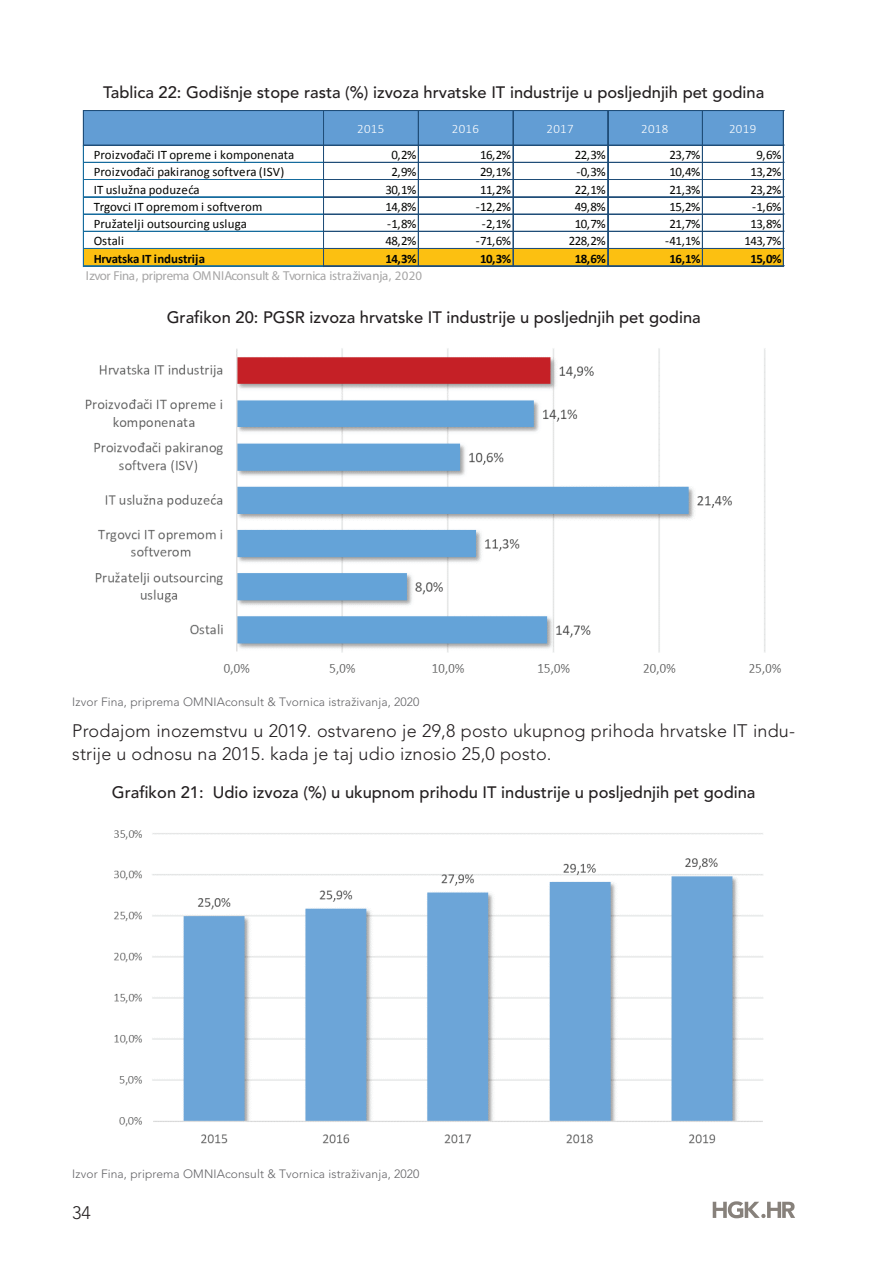
<style>
.page{position:relative;width:893px;height:1263px;background:#fff}
.page>*{position:absolute;margin:0;border:0;box-sizing:border-box;transform-origin:0 0}
.t1{font:300 18px/22.5px "Avenir LT Pro";letter-spacing:.01em;color:#231f20}
.t2{font:500 16.5px "Avenir LT Pro";color:#231f20}
.t3{font:12.9px "Calibri";letter-spacing:.005em;color:#040503}
.t4{font:12.9px "Myriad Pro";letter-spacing:-.02em;color:#a6a5a5}
.t5{font:700 12.9px "Calibri";letter-spacing:-.015em;color:#040503}
.t6{font:300 12.9px "Calibri";letter-spacing:.025em;color:#fff}
.t7{font:300 12px "Avenir LT Pro";letter-spacing:.01em;color:#636366}
</style>
<div class="page">
<svg style="left:713px;top:1201px;width:82px;height:17px"></svg>
<div style="left:84px;top:111px;width:700px;height:35px;background:#629dd4"></div>
<div style="left:84px;top:248px;width:700px;height:19px;background:#fcc011"></div>
<hr style="left:83px;top:111px;width:1px;height:35px;background:#1f4d78">
<hr style="left:84px;top:162px;width:240px;height:1px;background:#156b9d">
<hr style="left:84px;top:179px;width:240px;height:1px;background:#156b9d">
<hr style="left:84px;top:196px;width:240px;height:1px;background:#156b9d">
<hr style="left:84px;top:197px;width:240px;height:1px;background:#156b9d">
<hr style="left:84px;top:214px;width:240px;height:1px;background:#156b9d">
<hr style="left:84px;top:231px;width:240px;height:1px;background:#156b9d">
<hr style="left:84px;top:248px;width:240px;height:1px;background:#156b9d">
<hr style="left:84px;top:265px;width:240px;height:1px;background:#156b9d">
<hr style="left:84px;top:266px;width:240px;height:1px;background:#156b9d">
<hr style="left:83px;top:146px;width:1px;height:121px;background:#156b9d">
<hr style="left:323px;top:111px;width:1px;height:156px;background:#1f4d78">
<hr style="left:324px;top:111px;width:1px;height:156px;background:#1f4d78">
<hr style="left:418px;top:111px;width:1px;height:156px;background:#1f4d78">
<hr style="left:513px;top:111px;width:1px;height:156px;background:#1f4d78">
<hr style="left:607px;top:111px;width:1px;height:156px;background:#1f4d78">
<hr style="left:608px;top:111px;width:1px;height:156px;background:#1f4d78">
<hr style="left:702px;top:111px;width:1px;height:156px;background:#1f4d78">
<hr style="left:783px;top:111px;width:1px;height:156px;background:#1f4d78">
<hr style="left:84px;top:110px;width:700px;height:1px;background:#1f4d78">
<hr style="left:84px;top:111px;width:700px;height:1px;background:#1f4d78">
<hr style="left:84px;top:145px;width:700px;height:1px;background:#1f4d78">
<hr style="left:324px;top:162px;width:460px;height:1px;background:#1f4d78">
<hr style="left:324px;top:179px;width:460px;height:1px;background:#1f4d78">
<hr style="left:324px;top:196px;width:460px;height:1px;background:#1f4d78">
<hr style="left:324px;top:197px;width:460px;height:1px;background:#1f4d78">
<hr style="left:324px;top:214px;width:460px;height:1px;background:#1f4d78">
<hr style="left:324px;top:231px;width:460px;height:1px;background:#1f4d78">
<hr style="left:324px;top:248px;width:460px;height:1px;background:#1f4d78">
<hr style="left:324px;top:265px;width:460px;height:1px;background:#1f4d78">
<hr style="left:324px;top:266px;width:460px;height:1px;background:#1f4d78">
<img style="left:85px;top:348px;width:696px;height:327px">
<img style="left:114px;top:830px;width:649px;height:314px">
<p class="t2" style="left:103px;top:82px;width:663px">Tablica 22: Godišnje stope rasta (%) izvoza hrvatske IT industrije u posljednjih pet godina</p>
<p class="t6" style="left:357px;top:121px;width:29px">2015</p>
<p class="t6" style="left:452px;top:121px;width:29px">2016</p>
<p class="t6" style="left:546px;top:121px;width:29px">2017</p>
<p class="t6" style="left:641px;top:121px;width:29px">2018</p>
<p class="t6" style="left:729px;top:121px;width:29px">2019</p>
<p class="t3" style="left:94px;top:147px;width:202px">Proizvođači IT opreme i komponenata</p>
<p class="t3" style="left:392px;top:147px;width:26px">0,2%</p>
<p class="t3" style="left:480px;top:147px;width:32px">16,2%</p>
<p class="t3" style="left:575px;top:147px;width:32px">22,3%</p>
<p class="t3" style="left:670px;top:147px;width:32px">23,7%</p>
<p class="t3" style="left:756px;top:147px;width:26px">9,6%</p>
<p class="t3" style="left:94px;top:164px;width:192px">Proizvođači pakiranog softvera (ISV)</p>
<p class="t3" style="left:392px;top:164px;width:26px">2,9%</p>
<p class="t3" style="left:480px;top:164px;width:32px">29,1%</p>
<p class="t3" style="left:577px;top:164px;width:31px">-0,3%</p>
<p class="t3" style="left:670px;top:164px;width:32px">10,4%</p>
<p class="t3" style="left:750px;top:164px;width:32px">13,2%</p>
<p class="t3" style="left:94px;top:181px;width:108px">IT uslužna poduzeća</p>
<p class="t3" style="left:385px;top:181px;width:32px">30,1%</p>
<p class="t3" style="left:480px;top:181px;width:32px">11,2%</p>
<p class="t3" style="left:575px;top:181px;width:32px">22,1%</p>
<p class="t3" style="left:670px;top:181px;width:32px">21,3%</p>
<p class="t3" style="left:750px;top:181px;width:32px">23,2%</p>
<p class="t3" style="left:94px;top:198px;width:170px">Trgovci IT opremom i softverom</p>
<p class="t3" style="left:385px;top:198px;width:32px">14,8%</p>
<p class="t3" style="left:476px;top:198px;width:37px">-12,2%</p>
<p class="t3" style="left:575px;top:198px;width:32px">49,8%</p>
<p class="t3" style="left:670px;top:198px;width:32px">15,2%</p>
<p class="t3" style="left:752px;top:198px;width:31px">-1,6%</p>
<p class="t3" style="left:94px;top:216px;width:155px">Pružatelji outsourcing usluga</p>
<p class="t3" style="left:387px;top:216px;width:31px">-1,8%</p>
<p class="t3" style="left:482px;top:216px;width:31px">-2,1%</p>
<p class="t3" style="left:575px;top:216px;width:32px">10,7%</p>
<p class="t3" style="left:670px;top:216px;width:32px">21,7%</p>
<p class="t3" style="left:750px;top:216px;width:32px">13,8%</p>
<p class="t3" style="left:94px;top:233px;width:32px">Ostali</p>
<p class="t3" style="left:385px;top:233px;width:32px">48,2%</p>
<p class="t3" style="left:476px;top:233px;width:37px">-71,6%</p>
<p class="t3" style="left:569px;top:233px;width:38px">228,2%</p>
<p class="t3" style="left:665px;top:233px;width:37px">-41,1%</p>
<p class="t3" style="left:744px;top:233px;width:38px">143,7%</p>
<p class="t5" style="left:94px;top:250px;width:113px">Hrvatska IT industrija</p>
<p class="t5" style="left:385px;top:250px;width:32px">14,3%</p>
<p class="t5" style="left:480px;top:250px;width:32px">10,3%</p>
<p class="t5" style="left:575px;top:250px;width:32px">18,6%</p>
<p class="t5" style="left:670px;top:250px;width:32px">16,1%</p>
<p class="t5" style="left:750px;top:250px;width:32px">15,0%</p>
<p class="t4" style="left:86px;top:267px;width:338px">Izvor Fina, priprema OMNIAconsult &amp; Tvornica istraživanja, 2020</p>
<p class="t2" style="left:167px;top:307px;width:535px">Grafikon 20: PGSR izvoza hrvatske IT industrije u posljednjih pet godina</p>
<p class="t7" style="left:72px;top:695px;width:349px">Izvor Fina, priprema OMNIAconsult &amp; Tvornica istraživanja, 2020</p>
<h1 class="t1" style="left:72px;top:720px;width:724px">Prodajom inozemstvu u 2019. ostvareno je 29,8 posto ukupnog prihoda hrvatske IT indu&shy;strije u odnosu na 2015. kada je taj udio iznosio 25,0 posto.</h1>
<p class="t2" style="left:112px;top:782px;width:645px">Grafikon 21: Udio izvoza (%) u ukupnom prihodu IT industrije u posljednjih pet godina</p>
<p class="t7" style="left:72px;top:1167px;width:349px">Izvor Fina, priprema OMNIAconsult &amp; Tvornica istraživanja, 2020</p>
<h1 class="t1" style="left:72px;top:1202px;width:20px">34</h1>
</div>
